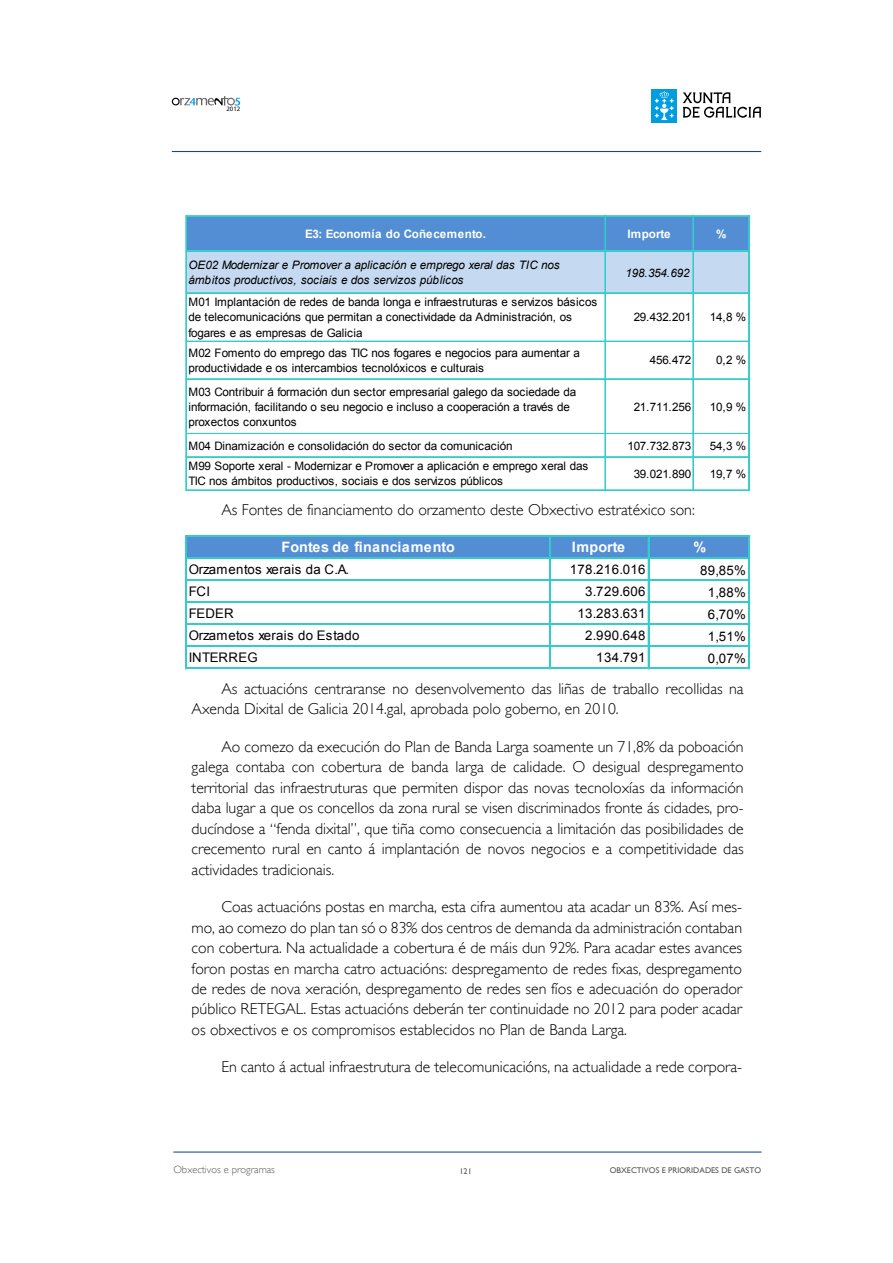
<style>
.page{position:relative;width:893px;height:1263px;background:#fff}
.page>*{position:absolute;margin:0;border:0;box-sizing:border-box;transform-origin:0 0}
.t1{font:300 15.75px/20.4px "Gill Sans";color:#000;text-align:justify}
.t2{font:700 14.4px "Arial";letter-spacing:.005em;color:#fff}
.t3{font:13.2px "Arial";letter-spacing:.025em;color:#000}
.t4{font:13.2px "Arial";color:#000}
.t5{font:11.7px/15.3px "Arial";letter-spacing:-.02em;color:#000}
.t6{font:italic 11.7px/15.3px "Arial";letter-spacing:-.02em;color:#000}
.t7{font:11.7px "Arial";letter-spacing:.01em;color:#000}
.t8{font:700 11.7px "Arial";letter-spacing:.005em;color:#fff}
.t9{font:300 10.5px "Gill Sans";color:#58585a}
.t10{font:8.25px "Gill Sans";color:#58585a}
.t11{font:6.6px "Myriad Pro";color:#000}
</style>
<div class="page">
<svg style="left:172px;top:96px;width:68px;height:10px"></svg>
<hr style="left:173px;top:1152px;width:588px;height:1px;background:#003a9e">
<hr style="left:172px;top:151px;width:589px;height:1px;background:#003a9e">
<div style="left:651px;top:89px;width:26px;height:34px;background:#009ee0"></div>
<svg style="left:655px;top:91px;width:19px;height:29px"></svg>
<svg style="left:683px;top:92px;width:78px;height:26px"></svg>
<div style="left:187px;top:217px;width:562px;height:34px;background:#538ed5"></div>
<div style="left:187px;top:251px;width:562px;height:43px;background:#c5d9f1"></div>
<hr style="left:186px;top:216px;width:1px;height:275px;background:#3cc">
<hr style="left:605px;top:216px;width:1px;height:275px;background:#3cc">
<hr style="left:693px;top:216px;width:1px;height:275px;background:#3cc">
<hr style="left:748px;top:216px;width:1px;height:275px;background:#3cc">
<hr style="left:187px;top:215px;width:562px;height:1px;background:#3cc">
<hr style="left:187px;top:216px;width:562px;height:1px;background:#3cc">
<hr style="left:187px;top:250px;width:562px;height:1px;background:#3cc">
<hr style="left:187px;top:251px;width:562px;height:1px;background:#3cc">
<hr style="left:187px;top:292px;width:562px;height:1px;background:#3cc">
<hr style="left:187px;top:293px;width:562px;height:1px;background:#3cc">
<hr style="left:187px;top:341px;width:562px;height:1px;background:#3cc">
<hr style="left:187px;top:378px;width:562px;height:1px;background:#3cc">
<hr style="left:187px;top:379px;width:562px;height:1px;background:#3cc">
<hr style="left:187px;top:433px;width:562px;height:1px;background:#3cc">
<hr style="left:187px;top:456px;width:562px;height:1px;background:#3cc">
<hr style="left:187px;top:457px;width:562px;height:1px;background:#3cc">
<hr style="left:187px;top:490px;width:562px;height:1px;background:#3cc">
<div style="left:187px;top:537px;width:563px;height:22px;background:#538ed5"></div>
<hr style="left:187px;top:535px;width:563px;height:1px;background:#3cc">
<hr style="left:187px;top:536px;width:563px;height:1px;background:#3cc">
<hr style="left:187px;top:557px;width:563px;height:1px;background:#3cc">
<hr style="left:187px;top:558px;width:563px;height:1px;background:#3cc">
<hr style="left:187px;top:579px;width:563px;height:1px;background:#3cc">
<hr style="left:187px;top:580px;width:563px;height:1px;background:#3cc">
<hr style="left:187px;top:601px;width:563px;height:1px;background:#3cc">
<hr style="left:187px;top:602px;width:563px;height:1px;background:#3cc">
<hr style="left:187px;top:623px;width:563px;height:1px;background:#3cc">
<hr style="left:187px;top:624px;width:563px;height:1px;background:#3cc">
<hr style="left:187px;top:646px;width:563px;height:1px;background:#3cc">
<hr style="left:185px;top:536px;width:2px;height:133px;background:#3cc">
<hr style="left:550px;top:537px;width:1px;height:132px;background:#3cc">
<hr style="left:648px;top:537px;width:1px;height:132px;background:#3cc">
<hr style="left:187px;top:668px;width:563px;height:1px;background:#3cc">
<hr style="left:748px;top:537px;width:1px;height:132px;background:#3cc">
<hr style="left:749px;top:537px;width:1px;height:132px;background:#3cc">
<p class="t11" style="left:226px;top:105px;width:15px">2012</p>
<p class="t8" style="left:305px;top:226px;width:182px">E3: Economía do Coñecemento.</p>
<p class="t8" style="left:627px;top:226px;width:45px">Importe</p>
<p class="t8" style="left:716px;top:226px;width:12px">%</p>
<p class="t6" style="left:188px;top:257px;width:372px">OE02 Modernizar e Promover a aplicación e emprego xeral das TIC nos ámbitos productivos, sociais e dos servizos públicos</p>
<p class="t6" style="left:626px;top:265px;width:65px">198.354.692</p>
<p class="t5" style="left:188px;top:294px;width:410px">M01 Implantación de redes de banda longa e infraestruturas e servizos básicos de telecomunicacións que permitan a conectividade da Administración, os fogares e as empresas de Galicia</p>
<p class="t5" style="left:634px;top:310px;width:59px">29.432.201</p>
<p class="t5" style="left:710px;top:310px;width:38px">14,8 %</p>
<p class="t5" style="left:188px;top:346px;width:393px">M02 Fomento do emprego das TIC nos fogares e negocios para aumentar a productividade e os intercambios tecnolóxicos e culturais</p>
<p class="t5" style="left:650px;top:353px;width:43px">456.472</p>
<p class="t5" style="left:716px;top:353px;width:32px">0,2 %</p>
<p class="t5" style="left:188px;top:384px;width:389px">M03 Contribuir á formación dun sector empresarial galego da sociedade da información, facilitando o seu negocio e incluso a cooperación a través de proxectos conxuntos</p>
<p class="t5" style="left:634px;top:399px;width:59px">21.711.256</p>
<p class="t5" style="left:710px;top:399px;width:38px">10,9 %</p>
<p class="t7" style="left:188px;top:438px;width:326px">M04 Dinamización e consolidación do sector da comunicación</p>
<p class="t5" style="left:627px;top:438px;width:65px">107.732.873</p>
<p class="t5" style="left:710px;top:438px;width:38px">54,3 %</p>
<p class="t5" style="left:188px;top:458px;width:401px">M99 Soporte xeral - Modernizar e Promover a aplicación e emprego xeral das<br>TIC nos ámbitos productivos, sociais e dos servizos públicos</p>
<p class="t5" style="left:634px;top:466px;width:59px">39.021.890</p>
<p class="t5" style="left:710px;top:466px;width:38px">19,7 %</p>
<p class="t1" style="left:221px;top:500px;width:475px">As Fontes de financiamento do orzamento deste Obxectivo estratéxico son:</p>
<p class="t2" style="left:282px;top:538px;width:175px">Fontes de financiamento</p>
<p class="t2" style="left:572px;top:538px;width:55px">Importe</p>
<p class="t2" style="left:693px;top:538px;width:14px">%</p>
<p class="t3" style="left:189px;top:561px;width:162px">Orzamentos xerais da C.A.</p>
<p class="t3" style="left:570px;top:561px;width:77px">178.216.016</p>
<p class="t3" style="left:700px;top:562px;width:47px">89,85%</p>
<p class="t3" style="left:189px;top:583px;width:23px">FCI</p>
<p class="t3" style="left:585px;top:583px;width:62px">3.729.606</p>
<p class="t3" style="left:708px;top:584px;width:40px">1,88%</p>
<p class="t3" style="left:189px;top:605px;width:46px">FEDER</p>
<p class="t3" style="left:577px;top:605px;width:70px">13.283.631</p>
<p class="t3" style="left:708px;top:606px;width:40px">6,70%</p>
<p class="t3" style="left:189px;top:627px;width:172px">Orzametos xerais do Estado</p>
<p class="t3" style="left:585px;top:627px;width:62px">2.990.648</p>
<p class="t3" style="left:708px;top:628px;width:40px">1,51%</p>
<p class="t4" style="left:189px;top:649px;width:70px">INTERREG</p>
<p class="t3" style="left:596px;top:649px;width:51px">134.791</p>
<p class="t3" style="left:708px;top:650px;width:40px">0,07%</p>
<p class="t1" style="left:192px;top:678px;width:554px;text-indent:30px">As actuacións centraranse no desenvolvemento das liñas de traballo recollidas na<br>Axenda Dixital de Galicia 2014.gal, aprobada polo goberno, en 2010.</p>
<p class="t1" style="left:192px;top:736px;width:554px;text-indent:30px">Ao comezo da execución do Plan de Banda Larga soamente un 71,8% da poboación galega contaba con cobertura de banda larga de calidade. O desigual despregamento territorial das infraestruturas que permiten dispor das novas tecnoloxías da información daba lugar a que os concellos da zona rural se visen discriminados fronte ás cidades, pro&shy;ducíndose a “fenda dixital”, que tiña como consecuencia a limitación das posibilidades de crecemento rural en canto á implantación de novos negocios e a competitividade das actividades tradicionais.</p>
<p class="t1" style="left:192px;top:897px;width:552px;text-indent:30px">Coas actuacións postas en marcha, esta cifra aumentou ata acadar un 83%. Así mes&shy;mo, ao comezo do plan tan só o 83% dos centros de demanda da administración contaban con cobertura. Na actualidade a cobertura é de máis dun 92%. Para acadar estes avances foron postas en marcha catro actuacións: despregamento de redes fixas, despregamento de redes de nova xeración, despregamento de redes sen fíos e adecuación do operador público RETEGAL. Estas actuacións deberán ter continuidade no 2012 para poder acadar os obxectivos e os compromisos establecidos no Plan de Banda Larga.</p>
<p class="t1" style="left:221px;top:1057px;width:522px">En canto á actual infraestrutura de telecomunicacións, na actualidade a rede corpora-</p>
<p class="t9" style="left:173px;top:1164px;width:103px">Obxectivos e programas</p>
<p class="t10" style="left:610px;top:1165px;width:153px">OBXECTIVOS E PRIORIDADES DE GASTO</p>
<p class="t10" style="left:459px;top:1166px;width:14px">121</p>
</div>
